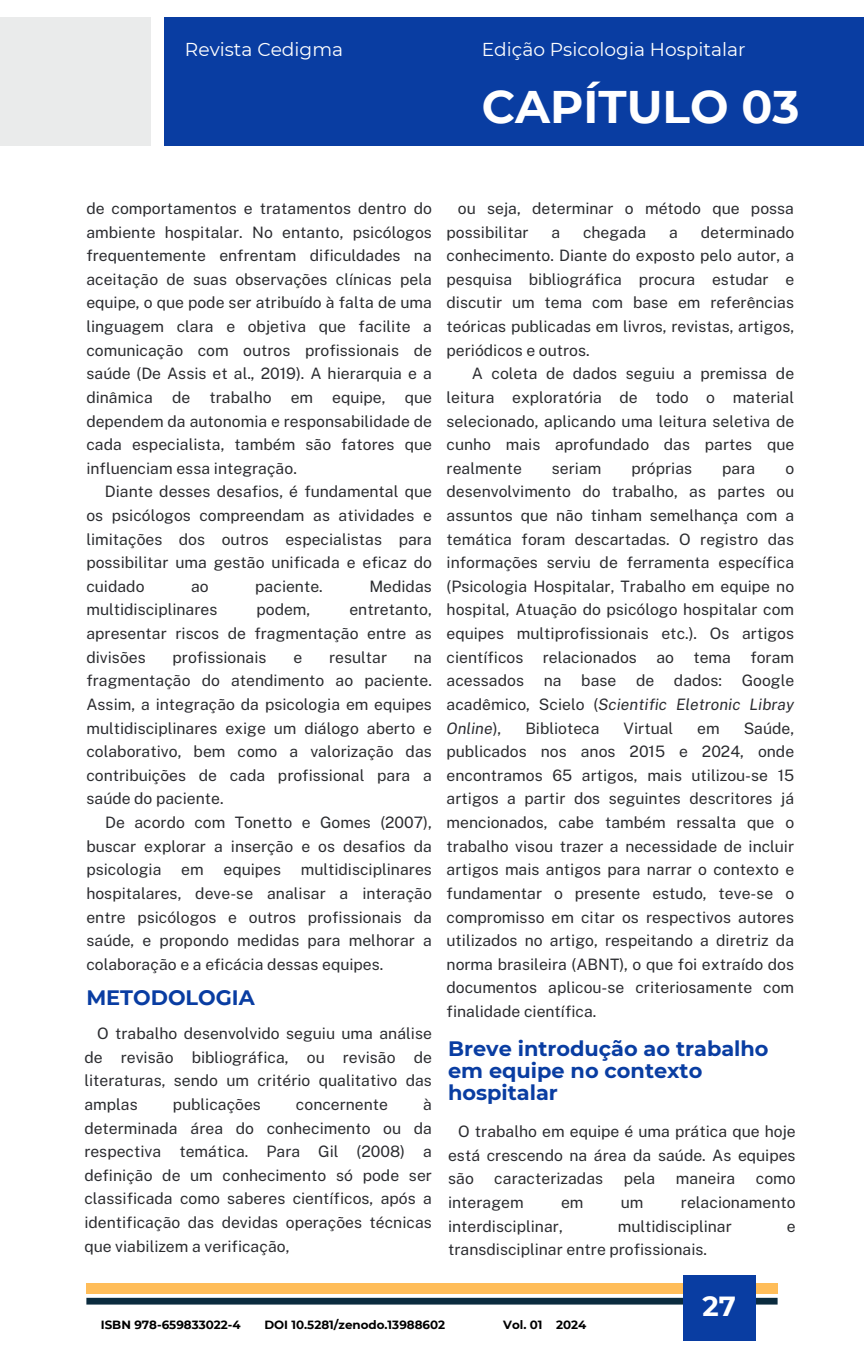
<style>
.page{position:relative;width:864px;height:1350px;background:#fff}
.page>*{position:absolute;margin:0;border:0;box-sizing:border-box;transform-origin:0 0}
.t1{font:700 45.68px "Montserrat";color:#fff}
.t2{font:700 27.68px "Montserrat";color:#fff}
.t3{font:700 20.93px/22.1px "Montserrat";color:#093da2}
.t4{font:18.68px "Montserrat";color:#fff}
.t5{font:15.75px/23.6px "Public Sans";color:#2b2c30;text-align:justify}
.t6{font:700 11.92px "Montserrat";color:#000}
.s1{font-style:italic}
</style>
<div class="page">
<div style="left:0;top:17px;width:151px;height:128px;background:#eaebeb"></div>
<div style="left:164px;top:17px;width:700px;height:128px;background:#093da2"></div>
<div style="left:86px;top:1298px;width:692px;height:7px;background:#0a2b3e"></div>
<div style="left:86px;top:1283px;width:692px;height:11px;background:#ffbd59"></div>
<div style="left:683px;top:1275px;width:72px;height:65px;background:#093da2"></div>
<h4 class="t4" style="left:185px;top:38px;width:160px">Revista Cedigma</h4>
<h1 class="t4" style="left:482px;top:38px;width:265px">Edição Psicologia Hospitalar</h1>
<h4 class="t1" style="left:482px;top:79px;width:319px">CAPÍTULO 03</h4>
<h5 class="t5" style="left:86px;top:196px;width:347px">de comportamentos e tratamentos dentro do</h5>
<h5 class="t5" style="left:86px;top:220px;width:347px">ambiente hospitalar. No entanto, psicólogos</h5>
<h5 class="t5" style="left:86px;top:244px;width:347px">frequentemente enfrentam dificuldades na</h5>
<h5 class="t5" style="left:86px;top:267px;width:347px">aceitação de suas observações clínicas pela</h5>
<h5 class="t5" style="left:86px;top:291px;width:347px">equipe, o que pode ser atribuído à falta de uma</h5>
<h5 class="t5" style="left:86px;top:315px;width:347px">linguagem clara e objetiva que facilite a</h5>
<h5 class="t5" style="left:86px;top:338px;width:347px">comunicação com outros profissionais de</h5>
<h5 class="t5" style="left:86px;top:362px;width:347px">saúde (De Assis et al., 2019). A hierarquia e a</h5>
<h5 class="t5" style="left:86px;top:385px;width:347px">dinâmica de trabalho em equipe, que</h5>
<h5 class="t5" style="left:86px;top:409px;width:347px">dependem da autonomia e responsabilidade de</h5>
<h5 class="t5" style="left:86px;top:433px;width:347px">cada especialista, também são fatores que</h5>
<h5 class="t5" style="left:86px;top:456px;width:212px">influenciam essa integração.</h5>
<h5 class="t5" style="left:105px;top:480px;width:329px">Diante desses desafios, é fundamental que</h5>
<h5 class="t5" style="left:86px;top:503px;width:347px">os psicólogos compreendam as atividades e</h5>
<h5 class="t5" style="left:86px;top:527px;width:347px">limitações dos outros especialistas para</h5>
<h5 class="t5" style="left:86px;top:551px;width:347px">possibilitar uma gestão unificada e eficaz do</h5>
<h5 class="t5" style="left:86px;top:574px;width:60px">cuidado</h5>
<h5 class="t5" style="left:191px;top:574px;width:19px">ao</h5>
<h5 class="t5" style="left:255px;top:574px;width:69px">paciente.</h5>
<h5 class="t5" style="left:369px;top:574px;width:64px">Medidas</h5>
<h5 class="t5" style="left:86px;top:598px;width:133px">multidisciplinares</h5>
<h5 class="t5" style="left:257px;top:598px;width:55px">podem,</h5>
<h5 class="t5" style="left:86px;top:598px;width:347px;text-indent:263px">entretanto, apresentar riscos de fragmentação entre as divisões</h5>
<h5 class="t5" style="left:173px;top:645px;width:96px">profissionais</h5>
<h5 class="t5" style="left:293px;top:645px;width:10px">e</h5>
<h5 class="t5" style="left:329px;top:645px;width:60px">resultar</h5>
<h5 class="t5" style="left:414px;top:645px;width:19px">na</h5>
<h5 class="t5" style="left:86px;top:669px;width:347px">fragmentação do atendimento ao paciente.</h5>
<h5 class="t5" style="left:86px;top:692px;width:347px">Assim, a integração da psicologia em equipes</h5>
<h5 class="t5" style="left:86px;top:716px;width:347px">multidisciplinares exige um diálogo aberto e</h5>
<h5 class="t5" style="left:86px;top:740px;width:347px">colaborativo, bem como a valorização das</h5>
<h5 class="t5" style="left:86px;top:763px;width:347px">contribuições de cada profissional para a</h5>
<h5 class="t5" style="left:86px;top:787px;width:139px">saúde do paciente.</h5>
<h5 class="t5" style="left:105px;top:811px;width:328px">De acordo com Tonetto e Gomes (2007),</h5>
<h5 class="t5" style="left:86px;top:834px;width:347px">buscar explorar a inserção e os desafios da</h5>
<h5 class="t5" style="left:86px;top:858px;width:77px">psicologia</h5>
<h5 class="t5" style="left:181px;top:858px;width:24px">em</h5>
<h5 class="t5" style="left:223px;top:858px;width:59px">equipes</h5>
<h5 class="t5" style="left:86px;top:858px;width:347px;text-indent:214px">multidisciplinares hospitalares, deve-se analisar a interação entre psicólogos e outros profissionais da saúde, e propondo medidas para melhorar a colaboração e a eficácia dessas equipes.</h5>
<h6 class="t3" style="left:86px;top:987px;width:170px">METODOLOGIA</h6>
<p class="t5" style="left:84px;top:1022px;width:349px;text-indent:13px">O trabalho desenvolvido seguiu uma análise de revisão bibliográfica, ou revisão de literaturas, sendo um critério qualitativo das amplas</p>
<p class="t5" style="left:173px;top:1092px;width:90px">publicações</p>
<p class="t5" style="left:296px;top:1092px;width:94px">concernente</p>
<p class="t5" style="left:84px;top:1092px;width:349px;text-indent:339px">à determinada área do conhecimento ou da respectiva temática. Para Gil (2008) a definição de um conhecimento só pode ser classificada como saberes científicos, após a identificação das devidas operações técnicas que viabilizem a verificação,</p>
<h2 class="t5" style="left:447px;top:196px;width:349px;text-indent:11px">ou seja, determinar o método que possa possibilitar</h2>
<h2 class="t5" style="left:551px;top:220px;width:10px">a</h2>
<h2 class="t5" style="left:583px;top:220px;width:65px">chegada</h2>
<h2 class="t5" style="left:669px;top:220px;width:10px">a</h2>
<h2 class="t5" style="left:701px;top:220px;width:95px">determinado</h2>
<h2 class="t5" style="left:447px;top:244px;width:349px">conhecimento. Diante do exposto pelo autor, a</h2>
<h2 class="t5" style="left:447px;top:267px;width:349px">pesquisa bibliográfica procura estudar e</h2>
<h2 class="t5" style="left:447px;top:291px;width:349px">discutir um tema com base em referências</h2>
<h2 class="t5" style="left:447px;top:315px;width:349px">teóricas publicadas em livros, revistas, artigos,</h2>
<h2 class="t5" style="left:447px;top:338px;width:145px">periódicos e outros.</h2>
<h2 class="t5" style="left:472px;top:362px;width:324px">A coleta de dados seguiu a premissa de</h2>
<h2 class="t5" style="left:447px;top:385px;width:349px">leitura exploratória de todo o material</h2>
<h2 class="t5" style="left:447px;top:409px;width:349px">selecionado, aplicando uma leitura seletiva de</h2>
<h2 class="t5" style="left:447px;top:433px;width:349px">cunho mais aprofundado das partes que</h2>
<h2 class="t5" style="left:447px;top:456px;width:77px">realmente</h2>
<h2 class="t5" style="left:552px;top:456px;width:51px">seriam</h2>
<h2 class="t5" style="left:631px;top:456px;width:62px">próprias</h2>
<h2 class="t5" style="left:722px;top:456px;width:35px">para</h2>
<h2 class="t5" style="left:447px;top:456px;width:349px;text-indent:339px">o desenvolvimento do trabalho, as partes ou assuntos que não tinham semelhança com a temática foram descartadas. O registro das informações serviu de ferramenta específica (Psicologia Hospitalar, Trabalho em equipe no hospital, Atuação do psicólogo hospitalar com equipes multiprofissionais etc.). Os artigos científicos relacionados ao tema foram acessados na base de dados: Google acadêmico, Scielo (<span class="s1">Scientific Eletronic Libray Online</span>),</h2>
<h2 class="t5" style="left:447px;top:716px;width:349px;text-indent:297px">Saúde, publicados nos anos 2015 e 2024, onde encontramos 65 artigos, mais utilizou-se 15 artigos a partir dos seguintes descritores já mencionados, cabe também ressalta que o trabalho visou trazer a necessidade de incluir artigos mais antigos para narrar o contexto e fundamentar o presente estudo, teve-se o compromisso em citar os respectivos autores utilizados no artigo, respeitando a diretriz da norma brasileira (ABNT), o que foi extraído dos documentos aplicou-se criteriosamente com finalidade científica.</h2>
<h2 class="t5" style="left:525px;top:716px;width:76px">Biblioteca</h2>
<h2 class="t5" style="left:624px;top:716px;width:51px">Virtual</h2>
<h2 class="t5" style="left:697px;top:716px;width:24px">em</h2>
<h5 class="t3" style="left:448px;top:1037px;width:322px">Breve introdução ao trabalho em equipe no contexto hospitalar</h5>
<p class="t5" style="left:448px;top:1120px;width:349px;text-indent:10px">O trabalho em equipe é uma prática que hoje está crescendo na área da saúde. As equipes são</p>
<p class="t5" style="left:494px;top:1167px;width:110px">caracterizadas</p>
<p class="t5" style="left:624px;top:1167px;width:33px">pela</p>
<p class="t5" style="left:676px;top:1167px;width:61px">maneira</p>
<p class="t5" style="left:756px;top:1167px;width:41px">como</p>
<p class="t5" style="left:448px;top:1191px;width:77px">interagem</p>
<p class="t5" style="left:561px;top:1191px;width:24px">em</p>
<p class="t5" style="left:621px;top:1191px;width:24px">um</p>
<p class="t5" style="left:681px;top:1191px;width:116px">relacionamento</p>
<p class="t5" style="left:448px;top:1214px;width:116px">interdisciplinar,</p>
<p class="t5" style="left:618px;top:1214px;width:116px">multidisciplinar</p>
<p class="t5" style="left:787px;top:1214px;width:10px">e</p>
<p class="t5" style="left:448px;top:1238px;width:261px">transdisciplinar entre profissionais.</p>
<h5 class="t2" style="left:702px;top:1289px;width:35px">27</h5>
<h3 class="t6" style="left:101px;top:1318px;width:141px">ISBN 978-659833022-4</h3>
<h5 class="t6" style="left:264px;top:1318px;width:182px">DOI 10.5281/zenodo.13988602</h5>
<p class="t6" style="left:503px;top:1318px;width:85px">Vol. 01 2024</p>
</div>
